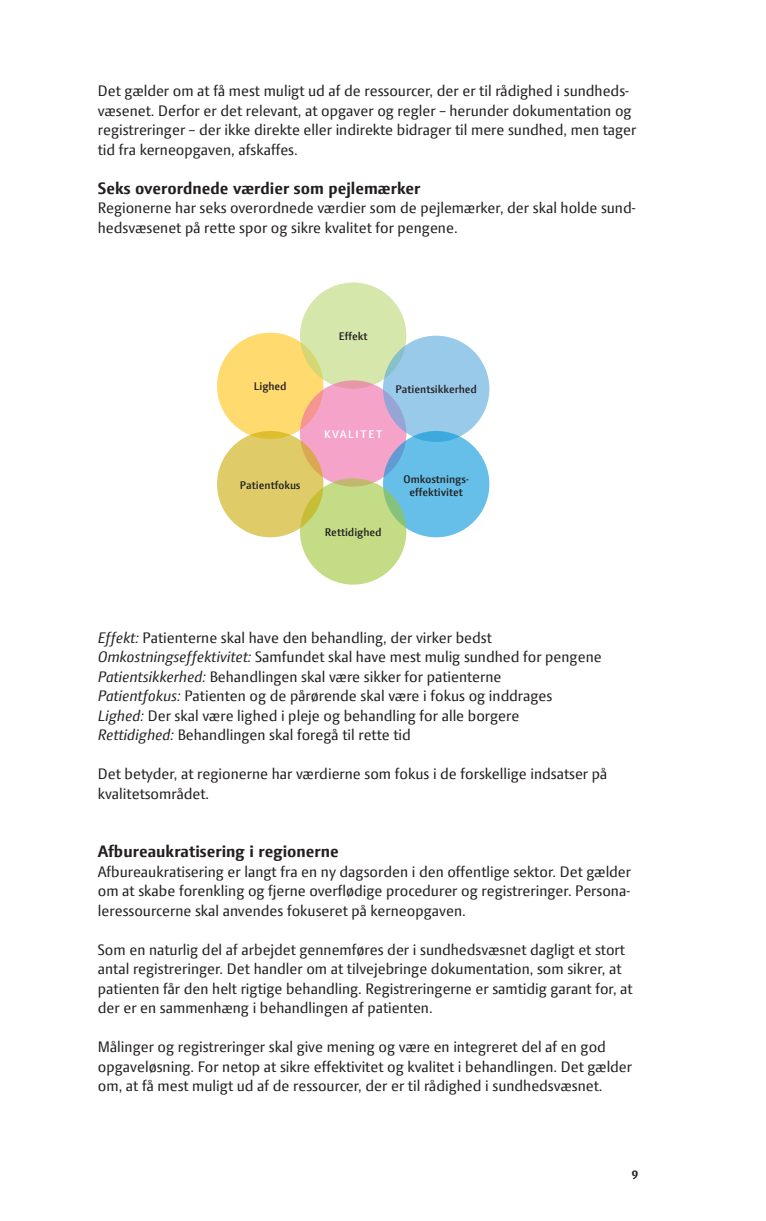
<style>
.page{position:relative;width:766px;height:1221px;background:#fff}
.page>*{position:absolute;margin:0;border:0;box-sizing:border-box;transform-origin:0 0}
.t1{font:700 18px "Press Sans";letter-spacing:-.01em;color:#231f20}
.t2{font:16.5px/19.5px "Press Sans";color:#231f20}
.t3{font:700 13.5px "Press Sans";color:#231f20}
.t4{font:600 12px/13.5px "Press Sans";color:#231f20;text-align:center}
.t5{font:600 12px "Press Sans";letter-spacing:.14em;color:#fff}
.s1{font-style:italic}
</style>
<div class="page">
<div style="left:217px;top:333px;width:106px;height:106px;background:#feda6f;border-radius:50%"></div>
<div style="left:300px;top:282px;width:106px;height:107px;background:#d5e7ab;border-radius:50%"></div>
<svg style="left:300px;top:380px;width:106px;height:106px;background:#f5a2c6"></svg>
<svg style="left:383px;top:335px;width:106px;height:107px;background:#99c8e7"></svg>
<svg style="left:383px;top:431px;width:106px;height:106px;background:#64bce6"></svg>
<svg style="left:300px;top:478px;width:106px;height:106px;background:#c1d985"></svg>
<svg style="left:217px;top:431px;width:106px;height:106px;background:#deca65"></svg>
<p class="t2" style="left:98px;top:83px;width:540px">Det gælder om at få mest muligt ud af de ressourcer, der er til rådighed i sundheds&shy;væsenet. Derfor er det relevant, at opgaver og regler – herunder dokumentation og registreringer – der ikke direkte eller indirekte bidrager til mere sundhed, men tager tid fra kerneopgaven, afskaffes.</p>
<p class="t1" style="left:98px;top:179px;width:324px">Seks overordnede værdier som pejlemærker</p>
<p class="t2" style="left:98px;top:200px;width:539px">Regionerne har seks overordnede værdier som de pejlemærker, der skal holde sund&shy;hedsvæsenet på rette spor og sikre kvalitet for pengene.</p>
<p class="t4" style="left:254px;top:380px;width:34px">Lighed</p>
<p class="t4" style="left:240px;top:478px;width:62px">Patientfokus</p>
<p class="t4" style="left:339px;top:330px;width:30px">Effekt</p>
<p class="t4" style="left:395px;top:383px;width:83px">Patientsikkerhed</p>
<p class="t5" style="left:324px;top:428px;width:60px">KVALITET</p>
<p class="t4" style="left:325px;top:525px;width:58px">Rettidighed</p>
<p class="t4" style="left:403px;top:472px;width:67px">Omkostnings&shy;effektivitet</p>
<p class="t2" style="left:98px;top:629px;width:505px"><span class="s1">Effekt:</span> Patienterne skal have den behandling, der virker bedst <span class="s1">Omkostningseffektivitet:</span> Samfundet skal have mest mulig sundhed for pengene <span class="s1">Patientsikkerhed:</span> Behandlingen skal være sikker for patienterne<br><span class="s1">Patientfokus:</span> Patienten og de pårørende skal være i fokus og inddrages <span class="s1">Lighed:</span> Der skal være lighed i pleje og behandling for alle borgere<br><span class="s1">Rettidighed:</span> Behandlingen skal foregå til rette tid</p>
<p class="t2" style="left:98px;top:766px;width:511px">Det betyder, at regionerne har værdierne som fokus i de forskellige indsatser på kvalitetsområdet.</p>
<p class="t1" style="left:98px;top:842px;width:242px">Afbureaukratisering i regionerne</p>
<p class="t2" style="left:98px;top:863px;width:534px;text-align:justify">Afbureaukratisering er langt fra en ny dagsorden i den offentlige sektor. Det gælder om at skabe forenkling og fjerne overflødige procedurer og registreringer. Persona&shy;leressourcerne skal anvendes fokuseret på kerneopgaven.</p>
<p class="t2" style="left:98px;top:941px;width:536px">Som en naturlig del af arbejdet gennemføres der i sundhedsvæsnet dagligt et stort antal registreringer. Det handler om at tilvejebringe dokumentation, som sikrer, at patienten får den helt rigtige behandling. Registreringerne er samtidig garant for, at der er en sammenhæng i behandlingen af patienten.</p>
<p class="t2" style="left:98px;top:1039px;width:535px">Målinger og registreringer skal give mening og være en integreret del af en god opgaveløsning. For netop at sikre effektivitet og kvalitet i behandlingen. Det gælder om, at få mest muligt ud af de ressourcer, der er til rådighed i sundhedsvæsnet.</p>
<p class="t3" style="left:631px;top:1168px;width:8px">9</p>
</div>
